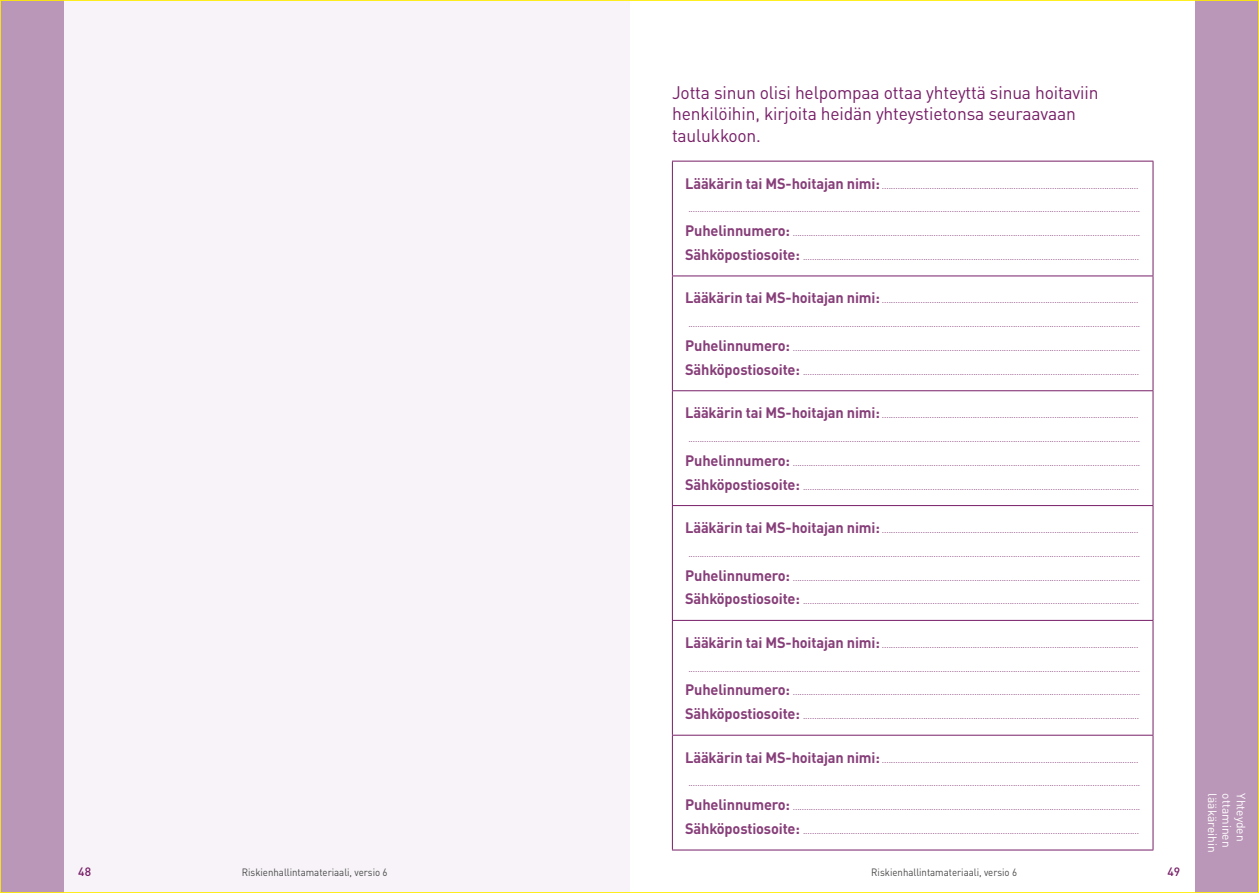
<style>
.page{position:relative;width:1259px;height:893px;background:#fff}
.page>*{position:absolute;margin:0;border:0;box-sizing:border-box;transform-origin:0 0}
.t1{font:18px/21.6px "DIN Pro";letter-spacing:-.01em;color:#771e67}
.t2{font:12px "DIN Pro";color:#fff}
.t3{font:500 12px "DIN Pro";color:#771e67}
.t4{font:10.5px "DIN Pro";color:#494948;scale:.92 1}
.t5{font:9px "DIN Pro";color:#873e79}
.s1{font-weight:700;font-size:15px}
</style>
<div class="page">
<div style="left:64px;top:0;width:565px;height:893px;background:#f7f3f8"></div>
<svg style="left:673px;top:275px;width:479px;height:575px"></svg>
<hr style="left:1152px;top:161px;width:1px;height:115px;background:#771e67">
<hr style="left:1152px;top:276px;width:1px;height:114px;background:#771e67">
<hr style="left:1152px;top:391px;width:1px;height:114px;background:#771e67">
<hr style="left:1152px;top:506px;width:1px;height:114px;background:#771e67">
<hr style="left:1152px;top:621px;width:1px;height:114px;background:#771e67">
<hr style="left:1152px;top:736px;width:1px;height:114px;background:#771e67">
<hr style="left:672px;top:161px;width:1px;height:115px;background:#771e67">
<hr style="left:672px;top:276px;width:1px;height:114px;background:#771e67">
<hr style="left:672px;top:391px;width:1px;height:114px;background:#771e67">
<hr style="left:672px;top:506px;width:1px;height:114px;background:#771e67">
<hr style="left:672px;top:621px;width:1px;height:114px;background:#771e67">
<hr style="left:672px;top:736px;width:1px;height:114px;background:#771e67">
<hr style="left:672px;top:161px;width:481px;height:1px;background:#771e67">
<hr style="left:672px;top:276px;width:481px;height:1px;background:#771e67">
<hr style="left:672px;top:390px;width:481px;height:1px;background:#771e67">
<hr style="left:672px;top:505px;width:481px;height:1px;background:#771e67">
<hr style="left:672px;top:620px;width:481px;height:1px;background:#771e67">
<hr style="left:672px;top:735px;width:481px;height:1px;background:#771e67">
<hr style="left:672px;top:850px;width:481px;height:1px;background:#771e67">
<div style="left:1195px;top:0;width:64px;height:893px;background:#ba96b8"></div>
<div style="left:0;top:0;width:63px;height:893px;background:#ba96b8"></div>
<h1 class="t1" style="left:672px;top:80px;width:428px">Jotta sinun olisi helpompaa ottaa yhteyttä sinua hoitaviin henkilöihin, kirjoita heidän yhteystietonsa seuraavaan taulukkoon.</h1>
<p class="t5" style="left:685px;top:178px;width:455px"><span class="s1">Lääkärin tai MS-hoitajan nimi:</span> .................................................................................................................</p>
<p class="t5" style="left:688px;top:202px;width:453px">.......................................................................................................................................................................................................</p>
<p class="t5" style="left:685px;top:226px;width:456px"><span class="s1">Puhelinnumero:</span> .........................................................................................................................................................</p>
<p class="t5" style="left:685px;top:250px;width:455px"><span class="s1">Sähköpostiosoite:</span> ....................................................................................................................................................</p>
<p class="t5" style="left:685px;top:293px;width:455px"><span class="s1">Lääkärin tai MS-hoitajan nimi:</span> .................................................................................................................</p>
<p class="t5" style="left:688px;top:317px;width:453px">.......................................................................................................................................................................................................</p>
<p class="t5" style="left:685px;top:341px;width:456px"><span class="s1">Puhelinnumero:</span> .........................................................................................................................................................</p>
<p class="t5" style="left:685px;top:364px;width:455px"><span class="s1">Sähköpostiosoite:</span> ....................................................................................................................................................</p>
<p class="t5" style="left:685px;top:408px;width:455px"><span class="s1">Lääkärin tai MS-hoitajan nimi:</span> .................................................................................................................</p>
<p class="t5" style="left:688px;top:432px;width:453px">.......................................................................................................................................................................................................</p>
<p class="t5" style="left:685px;top:455px;width:456px"><span class="s1">Puhelinnumero:</span> .........................................................................................................................................................</p>
<p class="t5" style="left:685px;top:479px;width:455px"><span class="s1">Sähköpostiosoite:</span> ....................................................................................................................................................</p>
<p class="t5" style="left:685px;top:523px;width:455px"><span class="s1">Lääkärin tai MS-hoitajan nimi:</span> .................................................................................................................</p>
<p class="t5" style="left:688px;top:546px;width:453px">.......................................................................................................................................................................................................</p>
<p class="t5" style="left:685px;top:570px;width:456px"><span class="s1">Puhelinnumero:</span> .........................................................................................................................................................</p>
<p class="t5" style="left:685px;top:594px;width:455px"><span class="s1">Sähköpostiosoite:</span> ....................................................................................................................................................</p>
<p class="t5" style="left:685px;top:638px;width:455px"><span class="s1">Lääkärin tai MS-hoitajan nimi:</span> .................................................................................................................</p>
<p class="t5" style="left:688px;top:661px;width:453px">.......................................................................................................................................................................................................</p>
<p class="t5" style="left:685px;top:685px;width:456px"><span class="s1">Puhelinnumero:</span> .........................................................................................................................................................</p>
<p class="t5" style="left:685px;top:709px;width:455px"><span class="s1">Sähköpostiosoite:</span> ....................................................................................................................................................</p>
<p class="t5" style="left:685px;top:752px;width:455px"><span class="s1">Lääkärin tai MS-hoitajan nimi:</span> .................................................................................................................</p>
<p class="t5" style="left:688px;top:776px;width:453px">.......................................................................................................................................................................................................</p>
<p class="t5" style="left:685px;top:800px;width:456px"><span class="s1">Puhelinnumero:</span> .........................................................................................................................................................</p>
<p class="t5" style="left:685px;top:824px;width:455px"><span class="s1">Sähköpostiosoite:</span> ....................................................................................................................................................</p>
<h2 class="t3" style="left:78px;top:862px;width:14px">48</h2>
<p class="t4" style="left:242px;top:864px;width:160px">Riskienhallintamateriaali, versio 6</p>
<p class="t4" style="left:871px;top:864px;width:160px">Riskienhallintamateriaali, versio 6</p>
<h2 class="t3" style="left:1167px;top:862px;width:14px">49</h2>
<h2 class="t2" style="left:1221px;top:793px;width:61px;rotate:90deg">lääkäreihin</h2>
<h2 class="t2" style="left:1236px;top:793px;width:55px;rotate:90deg">ottaminen</h2>
<h2 class="t2" style="left:1250px;top:793px;width:49px;rotate:90deg">Yhteyden</h2>
</div>
